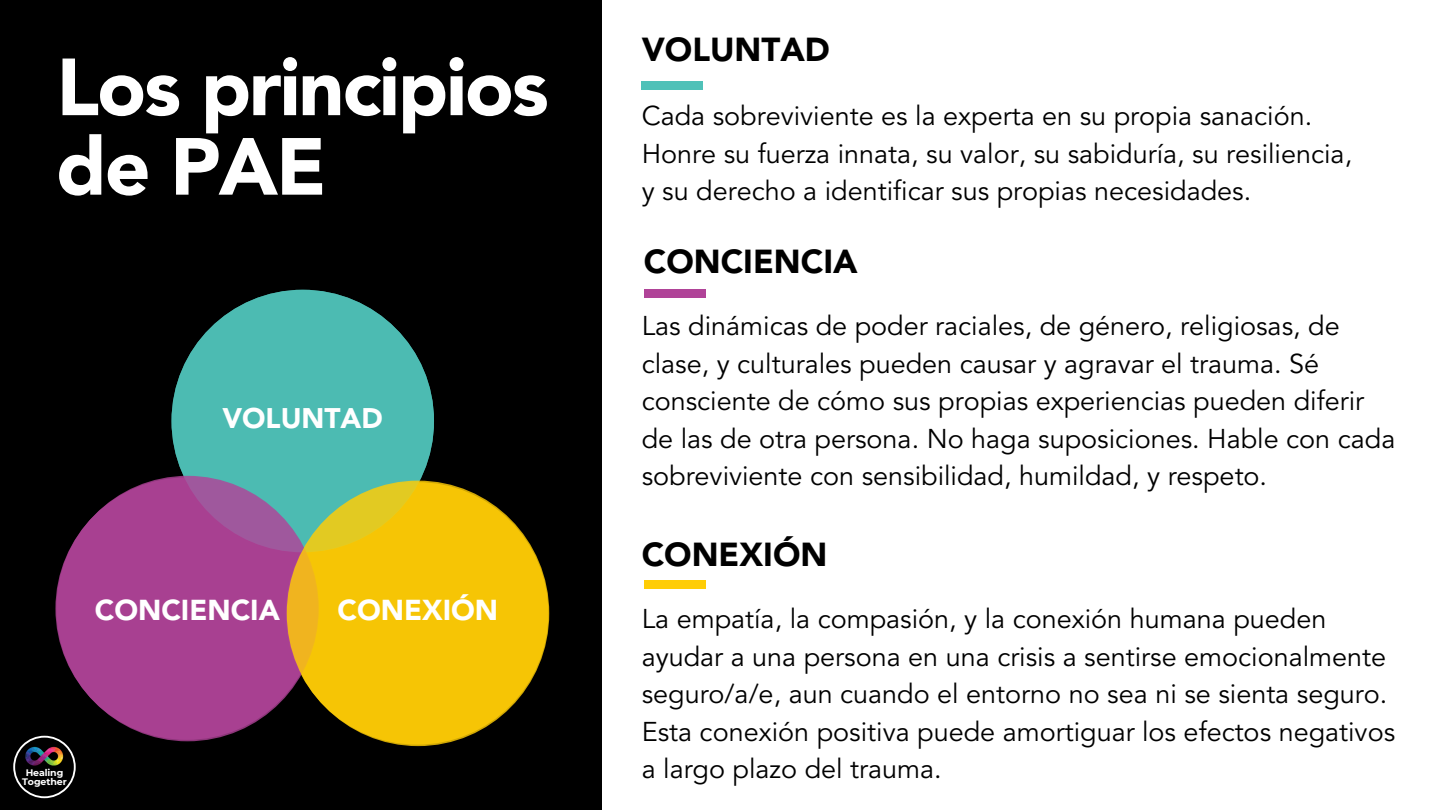
<style>
.page{position:relative;width:1440px;height:810px;background:#000}
.page>*{position:absolute;margin:0;border:0;box-sizing:border-box;transform-origin:0 0}
.t1{font:900 80px/79.5px "Avenir LT Std";letter-spacing:-.025em;color:#fff}
.t2{font:900 33px "Avenir LT Std";color:#000}
.t3{font:900 28.6px "Avenir LT Std";color:#fff}
.t4{font:900 28.1px "Avenir LT Std";color:#fff}
.t5{font:27px/37.5px "Avenir LT Std";color:#000}
.t6{font:700 9.4px "Montserrat";letter-spacing:-.01em;color:#fff}
</style>
<div class="page">
<div style="left:172px;top:290px;width:262px;height:262px;background:#4fc1b8;border-radius:50%"></div>
<svg style="left:56px;top:476px;width:263px;height:265px;background:#a74191"></svg>
<svg style="left:287px;top:481px;width:262px;height:265px;background:#f3c408"></svg>
<div style="left:602px;top:0;width:838px;height:810px;background:#fff"></div>
<div style="left:642px;top:81px;width:61px;height:8px;background:#4fc1b8"></div>
<div style="left:644px;top:290px;width:61px;height:8px;background:#b04398"></div>
<div style="left:644px;top:581px;width:62px;height:8px;background:#ffcd06"></div>
<svg style="left:13px;top:736px;width:63px;height:62px"></svg>
<img style="left:15px;top:745px;width:59px;height:22px">
<h1 class="t1" style="left:56px;top:55px;width:494px">Los principios de PAE</h1>
<p class="t4" style="left:222px;top:407px;width:162px">VOLUNTAD</p>
<p class="t3" style="left:95px;top:599px;width:187px">CONCIENCIA</p>
<p class="t3" style="left:337px;top:599px;width:162px">CONEXIÓN</p>
<p class="t2" style="left:642px;top:36px;width:190px">VOLUNTAD</p>
<p class="t5" style="left:642px;top:100px;width:712px">Cada sobreviviente es la experta en su propia sanación.<br>Honre su fuerza innata, su valor, su sabiduría, su resiliencia, y su derecho a identificar sus propias necesidades.</p>
<p class="t2" style="left:644px;top:248px;width:215px">CONCIENCIA</p>
<p class="t5" style="left:642px;top:310px;width:755px">Las dinámicas de poder raciales, de género, religiosas, de clase, y culturales pueden causar y agravar el trauma. Sé consciente de cómo sus propias experiencias pueden diferir de las de otra persona. No haga suposiciones. Hable con cada sobreviviente con sensibilidad, humildad, y respeto.</p>
<p class="t2" style="left:642px;top:541px;width:187px">CONEXIÓN</p>
<p class="t5" style="left:642px;top:603px;width:755px">La empatía, la compasión, y la conexión humana pueden ayudar a una persona en una crisis a sentirse emocionalmente seguro/a/e, aun cuando el entorno no sea ni se sienta seguro.<br>Esta conexión positiva puede amortiguar los efectos negativos</p>
<p class="t6" style="left:26px;top:767px;width:39px">Healing</p>
<p class="t5" style="left:642px;top:753px;width:301px">a largo plazo del trauma.</p>
<p class="t6" style="left:22px;top:776px;width:46px">Together</p>
</div>
